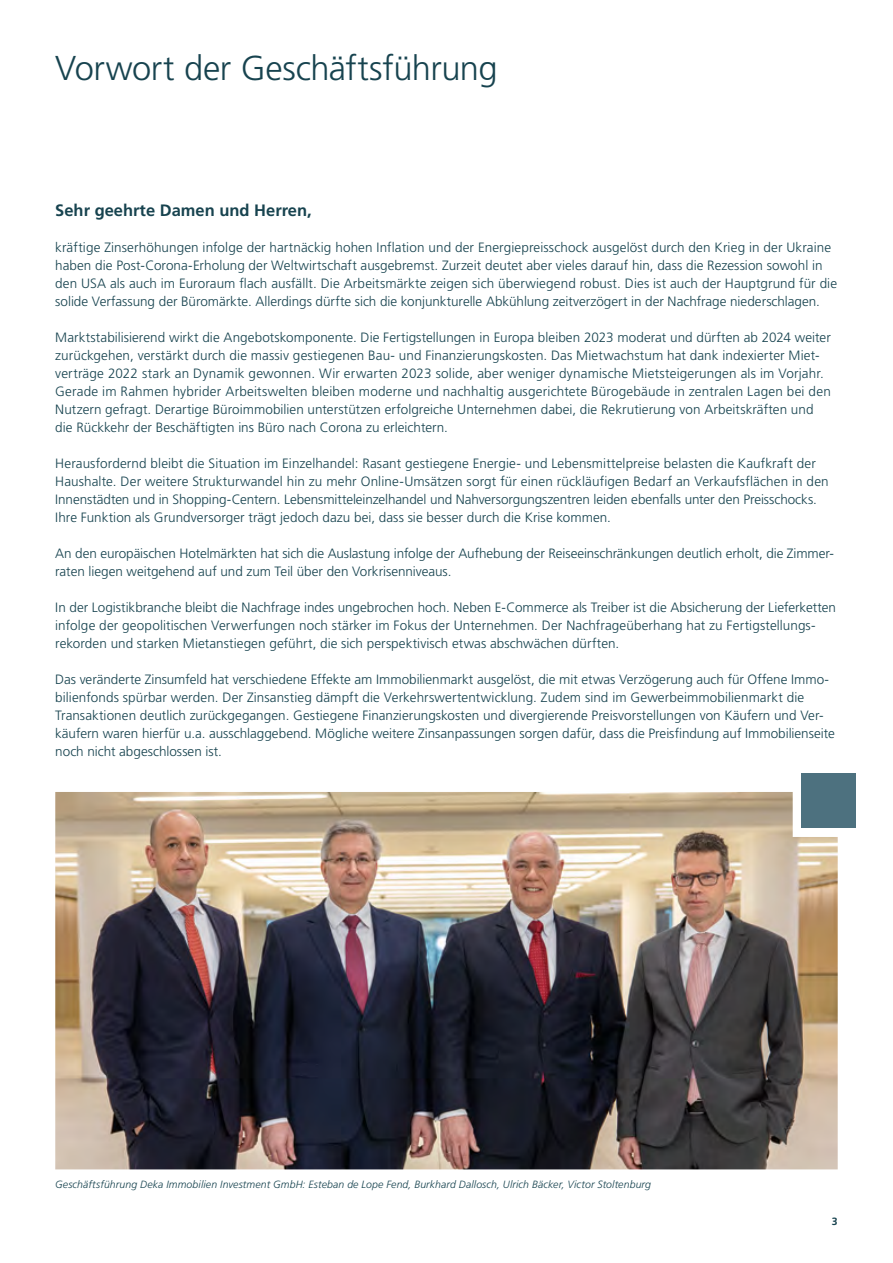
<style>
.page{position:relative;width:893px;height:1263px;background:#fff}
.page>*{position:absolute;margin:0;border:0;box-sizing:border-box;transform-origin:0 0}
.DKS___OHL_light__Inh{font:300 34.5px "Deka Frutiger OTPS";letter-spacing:-.015em;color:#17434f}
.DKA___1__HL_11_12{font:700 16.5px "Deka Frutiger OTPS";color:#17434f}
.DKA___Fliesstext_9_1{font:300 13.5px/18px "Deka Frutiger OTPS";letter-spacing:.005em;color:#17434f}
.DKA___BU_7_9___717{font:italic 300 10.5px "Deka Frutiger OTPS";letter-spacing:.01em;color:#17434f}
.t1{font:700 10.5px "Deka Frutiger OTPS";color:#17434f}
</style>
<div class="page">
<img style="left:55px;top:792px;width:783px;height:377px">
<div style="left:801px;top:774px;width:54px;height:54px;background:#4d717f"></div>
<p class="DKS___OHL_light__Inh" style="left:55px;top:47px;width:444px">Vorwort der Geschäftsführung</p>
<p class="DKA___1__HL_11_12" style="left:55px;top:200px;width:258px">Sehr geehrte Damen und Herren,</p>
<p class="DKA___Fliesstext_9_1" style="left:55px;top:238px;width:783px">kräftige Zinserhöhungen infolge der hartnäckig hohen Inflation und der Energiepreisschock ausgelöst durch den Krieg in der Ukraine haben die Post-Corona-Erholung der Weltwirtschaft ausgebremst. Zurzeit deutet aber vieles darauf hin, dass die Rezession sowohl in den USA als auch im Euroraum flach ausfällt. Die Arbeitsmärkte zeigen sich überwiegend robust. Dies ist auch der Hauptgrund für die solide Verfassung der Büromärkte. Allerdings dürfte sich die konjunkturelle Abkühlung zeitverzögert in der Nachfrage niederschlagen.</p>
<p class="DKA___Fliesstext_9_1" style="left:55px;top:328px;width:777px">Marktstabilisierend wirkt die Angebotskomponente. Die Fertigstellungen in Europa bleiben 2023 moderat und dürften ab 2024 weiter zurückgehen, verstärkt durch die massiv gestiegenen Bau- und Finanzierungskosten. Das Mietwachstum hat dank indexierter Miet&shy;verträge 2022 stark an Dynamik gewonnen. Wir erwarten 2023 solide, aber weniger dynamische Mietsteigerungen als im Vorjahr.<br>Gerade im Rahmen hybrider Arbeitswelten bleiben moderne und nachhaltig ausgerichtete Bürogebäude in zentralen Lagen bei den Nutzern gefragt. Derartige Büroimmobilien unterstützen erfolgreiche Unternehmen dabei, die Rekrutierung von Arbeitskräften und die Rückkehr der Beschäftigten ins Büro nach Corona zu erleichtern.</p>
<p class="DKA___Fliesstext_9_1" style="left:55px;top:454px;width:775px">Herausfordernd bleibt die Situation im Einzelhandel: Rasant gestiegene Energie- und Lebensmittelpreise belasten die Kaufkraft der Haushalte. Der weitere Strukturwandel hin zu mehr Online-Umsätzen sorgt für einen rückläufigen Bedarf an Verkaufsflächen in den Innenstädten und in Shopping-Centern. Lebensmitteleinzelhandel und Nahversorgungszentren leiden ebenfalls unter den Preisschocks.<br>Ihre Funktion als Grundversorger trägt jedoch dazu bei, dass sie besser durch die Krise kommen.</p>
<p class="DKA___Fliesstext_9_1" style="left:55px;top:544px;width:780px">An den europäischen Hotelmärkten hat sich die Auslastung infolge der Aufhebung der Reiseeinschränkungen deutlich erholt, die Zimmer&shy;raten liegen weitgehend auf und zum Teil über den Vorkrisenniveaus.</p>
<p class="DKA___Fliesstext_9_1" style="left:55px;top:598px;width:782px">In der Logistikbranche bleibt die Nachfrage indes ungebrochen hoch. Neben E-Commerce als Treiber ist die Absicherung der Lieferketten infolge der geopolitischen Verwerfungen noch stärker im Fokus der Unternehmen. Der Nachfrageüberhang hat zu Fertigstellungs&shy;rekorden und starken Mietanstiegen geführt, die sich perspektivisch etwas abschwächen dürften.</p>
<p class="DKA___Fliesstext_9_1" style="left:55px;top:670px;width:781px">Das veränderte Zinsumfeld hat verschiedene Effekte am Immobilienmarkt ausgelöst, die mit etwas Verzögerung auch für Offene Immo&shy;bilienfonds spürbar werden. Der Zinsanstieg dämpft die Verkehrswertentwicklung. Zudem sind im Gewerbeimmobilienmarkt die Transaktionen deutlich zurückgegangen. Gestiegene Finanzierungskosten und divergierende Preisvorstellungen von Käufern und Ver&shy;käufern waren hierfür u.a. ausschlaggebend. Mögliche weitere Zinsanpassungen sorgen dafür, dass die Preisfindung auf Immobilienseite noch nicht abgeschlossen ist.</p>
<p class="DKA___BU_7_9___717" style="left:55px;top:1178px;width:597px">Geschäftsführung Deka Immobilien Investment GmbH: Esteban de Lope Fend, Burkhard Dallosch, Ulrich Bäcker, Victor Stoltenburg</p>
<p class="t1" style="left:832px;top:1215px;width:7px">3</p>
</div>
